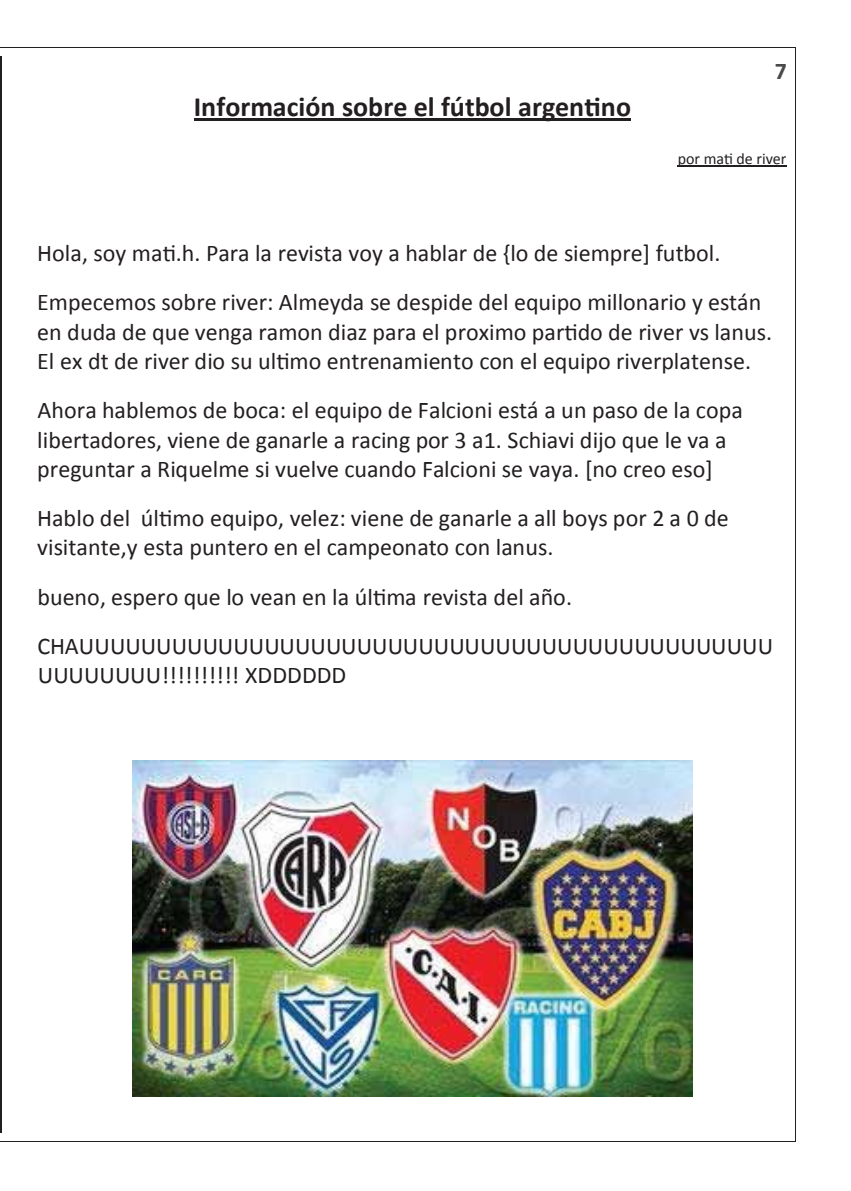
<style>
.page{position:relative;width:851px;height:1191px;background:#fff}
.page>*{position:absolute;margin:0;border:0;box-sizing:border-box;transform-origin:0 0}
.t1{font:700 28px "Calibri";color:#231f20}
.t2{font:24px/29.2px "Calibri";color:#231f20}
.t3{font:700 24px "Calibri";color:#49494b}
.t4{font:16px "Calibri";color:#231f20}
</style>
<div class="page">
<hr style="left:194px;top:118px;width:436px;height:3px;background:#231f20">
<hr style="left:677px;top:166px;width:109px;height:1px;background:#231f20">
<img style="left:133px;top:760px;width:559px;height:336px">
<hr style="left:0;top:56px;width:2px;height:1076px;background:#231f20">
<hr style="left:0;top:47px;width:794px;height:1px;background:#231f20">
<hr style="left:794px;top:48px;width:1px;height:1093px;background:#231f20">
<hr style="left:0;top:1141px;width:794px;height:1px;background:#231f20">
<p class="t1" style="left:194px;top:89px;width:439px">Información sobre el fútbol argentino</p>
<p class="t3" style="left:774px;top:55px;width:14px">7</p>
<p class="t4" style="left:677px;top:148px;width:110px">por mati de river</p>
<p class="t2" style="left:37px;top:229px;width:725px;line-height:49.2px">Hola, soy mati.h. Para la revista voy a hablar de {lo de siempre] futbol.<br>Empecemos sobre river: Almeyda se despide del equipo millonario y están</p>
<p class="t2" style="left:37px;top:317px;width:736px">en duda de que venga ramon diaz para el proximo partido de river vs lanus.<br>El ex dt de river dio su ultimo entrenamiento con el equipo riverplatense.</p>
<p class="t2" style="left:37px;top:396px;width:707px">Ahora hablemos de boca: el equipo de Falcioni está a un paso de la copa libertadores, viene de ganarle a racing por 3 a1. Schiavi dijo que le va a preguntar a Riquelme si vuelve cuando Falcioni se vaya. [no creo eso]</p>
<p class="t2" style="left:37px;top:503px;width:693px">Hablo del último equipo, velez: viene de ganarle a all boys por 2 a 0 de visitante,y esta puntero en el campeonato con lanus.</p>
<p class="t2" style="left:37px;top:572px;width:737px;line-height:49.2px">bueno, espero que lo vean en la última revista del año.<br>CHAUUUUUUUUUUUUUUUUUUUUUUUUUUUUUUUUUUUUUUUUUUUUU</p>
<p class="t2" style="left:38px;top:661px;width:310px">UUUUUUUU!!!!!!!!!! XDDDDDD</p>
</div>
